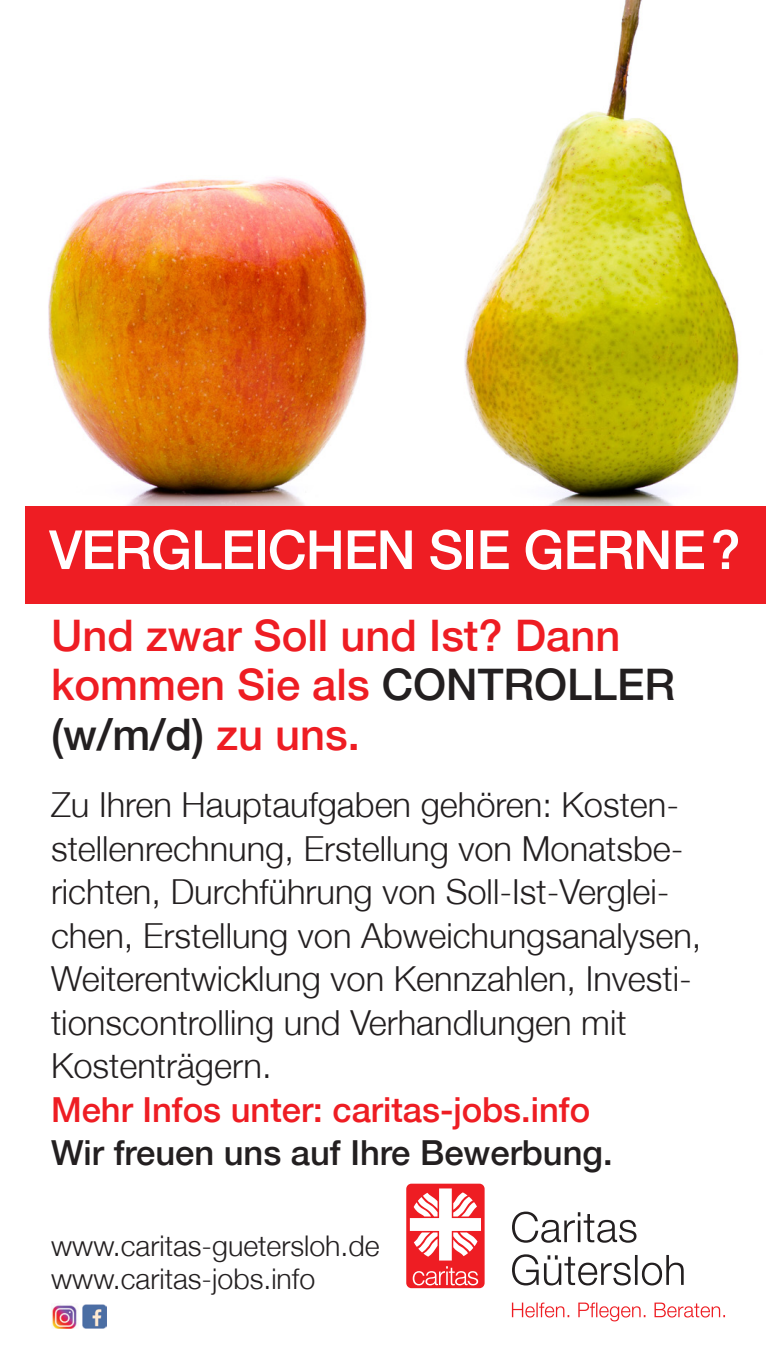
<style>
.page{position:relative;width:766px;height:1361px;background:#fff}
.page>*{position:absolute;margin:0;border:0;box-sizing:border-box;transform-origin:0 0}
.t1{font:500 54px "Helvetica Neue";letter-spacing:-.02em;color:#fff}
.t2{font:500 43.5px/49.5px "Helvetica Neue";color:#ee1d23}
.t3{font:300 34.5px/43.5px "Helvetica Neue";color:#231f20}
.t4{font:500 34.5px "Helvetica Neue";color:#ee1d23}
.t5{font:500 34.5px "Helvetica Neue";color:#231f20}
.t6{font:300 28.5px "Helvetica Neue";color:#231f20}
.s1{color:#231f20}
</style>
<div class="page">
<img style="left:25px;top:0;width:714px;height:553px">
<div style="left:406px;top:1183px;width:78px;height:105px;background:#ee1d23;border-radius:5px"></div>
<svg style="left:412px;top:1266px;width:66px;height:19px"></svg>
<svg style="left:410px;top:1188px;width:71px;height:72px"></svg>
<svg style="left:512px;top:1254px;width:171px;height:31px"></svg>
<svg style="left:512px;top:1211px;width:124px;height:31px"></svg>
<svg style="left:511px;top:1302px;width:213px;height:19px"></svg>
<img style="left:52px;top:1305px;width:25px;height:23px">
<img style="left:82px;top:1304px;width:24px;height:24px">
<div style="left:26px;top:506px;width:739px;height:98px;background:#ee1d23"></div>
<p class="t1" style="left:49px;top:517px;width:692px">VERGLEICHEN SIE GERNE?</p>
<p class="t2" style="left:51px;top:610px;width:625px">Und zwar Soll und Ist? Dann kommen Sie als <span class="s1">CONTROLLER (w/m/d)</span> zu uns.</p>
<p class="t3" style="left:51px;top:782px;width:651px">Zu Ihren Hauptaufgaben gehören: Kosten&shy;stellenrechnung, Erstellung von Monatsbe&shy;richten, Durchführung von Soll-Ist-Verglei&shy;chen, Erstellung von Abweichungsanalysen, Weiterentwicklung von Kennzahlen, Investi&shy;tionscontrolling und Verhandlungen mit Kostenträgern.</p>
<p class="t4" style="left:51px;top:1089px;width:540px">Mehr Infos unter: caritas-jobs.info</p>
<p class="t5" style="left:51px;top:1132px;width:563px">Wir freuen uns auf Ihre Bewerbung.</p>
<p class="t6" style="left:51px;top:1228px;width:330px">www.caritas-guetersloh.de</p>
<p class="t6" style="left:51px;top:1261px;width:265px">www.caritas-jobs.info</p>
</div>
